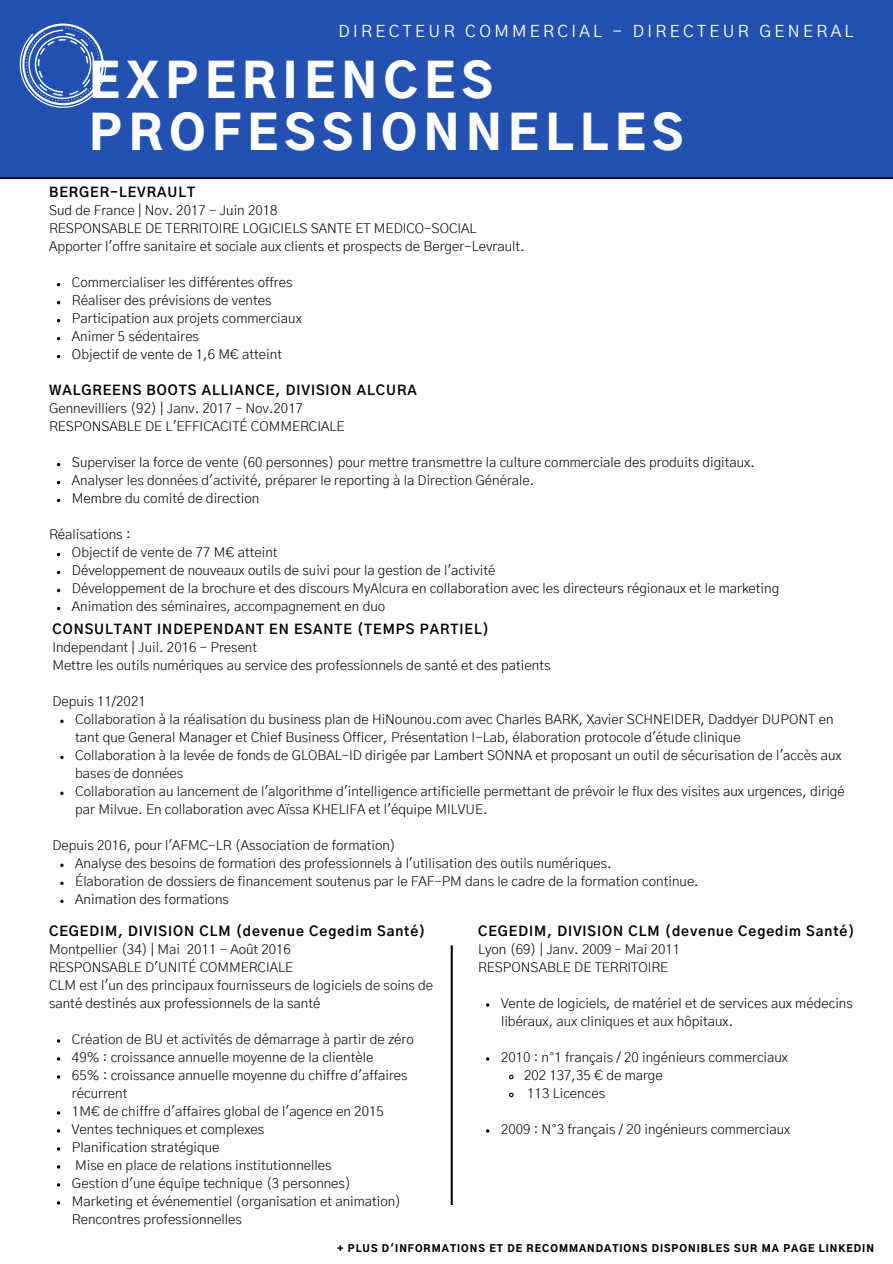
<style>
.page{position:relative;width:893px;height:1264px;background:#fff}
.page>*{position:absolute;margin:0;border:0;box-sizing:border-box;transform-origin:0 0}
.t1{font:900 46.8px/51.8px "Gothic A1";letter-spacing:.14em;color:#fff}
.t2{font:16.5px "Gothic A1";letter-spacing:.205em;color:#fff}
.t3{font:300 13.5px/18px "Gothic A1";color:#000}
.t4{font:700 13.5px "Gothic A1";letter-spacing:.07em;color:#000}
.t5{font:900 9.9px "Gothic A1";letter-spacing:.1em;color:#000}
</style>
<div class="page">
<div style="left:0;top:0;width:892px;height:179px;background:#2251b2"></div>
<svg style="left:0;top:177px;width:892px;height:2px;background:#071025"></svg>
<svg style="left:20px;top:24px;width:86px;height:84px"></svg>
<svg style="left:60px;top:719px;width:4px;height:4px"></svg>
<svg style="left:60px;top:755px;width:4px;height:4px"></svg>
<svg style="left:60px;top:791px;width:4px;height:4px"></svg>
<svg style="left:60px;top:863px;width:4px;height:4px"></svg>
<svg style="left:60px;top:881px;width:4px;height:4px"></svg>
<svg style="left:60px;top:899px;width:4px;height:4px"></svg>
<svg style="left:509px;top:1074px;width:5px;height:6px"></svg>
<svg style="left:509px;top:1092px;width:5px;height:6px"></svg>
<svg style="left:450px;top:945px;width:3px;height:259px"></svg>
<p class="t2" style="left:338px;top:24px;width:516px">DIRECTEUR COMMERCIAL - DIRECTEUR GENERAL</p>
<h1 class="t1" style="left:89px;top:58px;width:595px">EXPERIENCES<br>PROFESSIONNELLES</h1>
<p class="t4" style="left:49px;top:187px;width:148px">BERGER-LEVRAULT</p>
<p class="t3" style="left:49px;top:202px;width:477px">Sud de France | Nov. 2017 - Juin 2018<br>RESPONSABLE DE TERRITOIRE LOGICIELS SANTE ET MEDICO-SOCIAL<br>Apporter l'offre sanitaire et sociale aux clients et prospects de Berger-Levrault.</p>
<p class="t3" style="left:72px;top:274px;width:231px">Commercialiser les différentes offres Réaliser des prévisions de ventes Participation aux projets commerciaux Animer 5 sédentaires<br>Objectif de vente de 1,6 M€ atteint</p>
<p class="t4" style="left:49px;top:384px;width:369px">WALGREENS BOOTS ALLIANCE, DIVISION ALCURA</p>
<p class="t3" style="left:49px;top:400px;width:297px">Gennevilliers (92) | Janv. 2017 – Nov.2017<br>RESPONSABLE DE L'EFFICACITÉ COMMERCIALE</p>
<p class="t3" style="left:72px;top:454px;width:684px">Superviser la force de vente (60 personnes) pour mettre transmettre la culture commerciale des produits digitaux.<br>Analyser les données d'activité, préparer le reporting à la Direction Générale.<br>Membre du comité de direction</p>
<p class="t3" style="left:49px;top:526px;width:83px">Réalisations :</p>
<p class="t3" style="left:72px;top:544px;width:708px">Objectif de vente de 77 M€ atteint<br>Développement de nouveaux outils de suivi pour la gestion de l'activité<br>Développement de la brochure et des discours MyAlcura en collaboration avec les directeurs régionaux et le marketing Animation des séminaires, accompagnement en duo</p>
<p class="t4" style="left:52px;top:623px;width:438px">CONSULTANT INDEPENDANT EN ESANTE (TEMPS PARTIEL)</p>
<p class="t3" style="left:52px;top:639px;width:499px">Independant | Juil. 2016 - Present<br>Mettre les outils numériques au service des professionnels de santé et des patients</p>
<p class="t3" style="left:52px;top:693px;width:95px">Depuis 11/2021</p>
<p class="t3" style="left:75px;top:711px;width:771px">Collaboration à la réalisation du business plan de HiNounou.com avec Charles BARK, Xavier SCHNEIDER, Daddyer DUPONT en tant que General Manager et Chief Business Officer, Présentation I-Lab, élaboration protocole d'étude clinique<br>Collaboration à la levée de fonds de GLOBAL-ID dirigée par Lambert SONNA et proposant un outil de sécurisation de l'accès aux bases de données<br>Collaboration au lancement de l'algorithme d'intelligence artificielle permettant de prévoir le flux des visites aux urgences, dirigé par Milvue. En collaboration avec Aïssa KHELIFA et l'équipe MILVUE.</p>
<p class="t3" style="left:75px;top:855px;width:625px">Analyse des besoins de formation des professionnels à l'utilisation des outils numériques.<br>Élaboration de dossiers de financement soutenus par le FAF-PM dans le cadre de la formation continue.<br>Animation des formations</p>
<p class="t3" style="left:52px;top:837px;width:345px">Depuis 2016, pour l'AFMC-LR (Association de formation)</p>
<p class="t4" style="left:49px;top:925px;width:378px">CEGEDIM, DIVISION CLM (devenue Cegedim Santé)</p>
<p class="t3" style="left:49px;top:940px;width:386px">Montpellier (34) | Mai 2011 - Août 2016<br>RESPONSABLE D'UNITÉ COMMERCIALE<br>CLM est l'un des principaux fournisseurs de logiciels de soins de santé destinés aux professionnels de la santé</p>
<p class="t3" style="left:72px;top:1030px;width:343px">Création de BU et activités de démarrage à partir de zéro 49% : croissance annuelle moyenne de la clientèle<br>65% : croissance annuelle moyenne du chiffre d'affaires récurrent<br>1M€ de chiffre d'affaires global de l'agence en 2015<br>Ventes techniques et complexes<br>Planification stratégique<br>Mise en place de relations institutionnelles<br>Gestion d'une équipe technique (3 personnes)<br>Marketing et événementiel (organisation et animation)<br>Rencontres professionnelles</p>
<p class="t4" style="left:478px;top:925px;width:378px">CEGEDIM, DIVISION CLM (devenue Cegedim Santé)</p>
<p class="t3" style="left:478px;top:940px;width:204px">Lyon (69) | Janv. 2009 – Mai 2011<br>RESPONSABLE DE TERRITOIRE</p>
<p class="t3" style="left:501px;top:994px;width:353px">Vente de logiciels, de matériel et de services aux médecins libéraux, aux cliniques et aux hôpitaux.</p>
<p class="t3" style="left:524px;top:1048px;width:265px;text-indent:-23px">2010 : n°1 français / 20 ingénieurs commerciaux<br>202 137,35 € de marge<br>113 Licences</p>
<p class="t3" style="left:501px;top:1120px;width:291px">2009 : N°3 français / 20 ingénieurs commerciaux</p>
<p class="t5" style="left:337px;top:1243px;width:538px">+ PLUS D'INFORMATIONS ET DE RECOMMANDATIONS DISPONIBLES SUR MA PAGE LINKEDIN</p>
</div>
